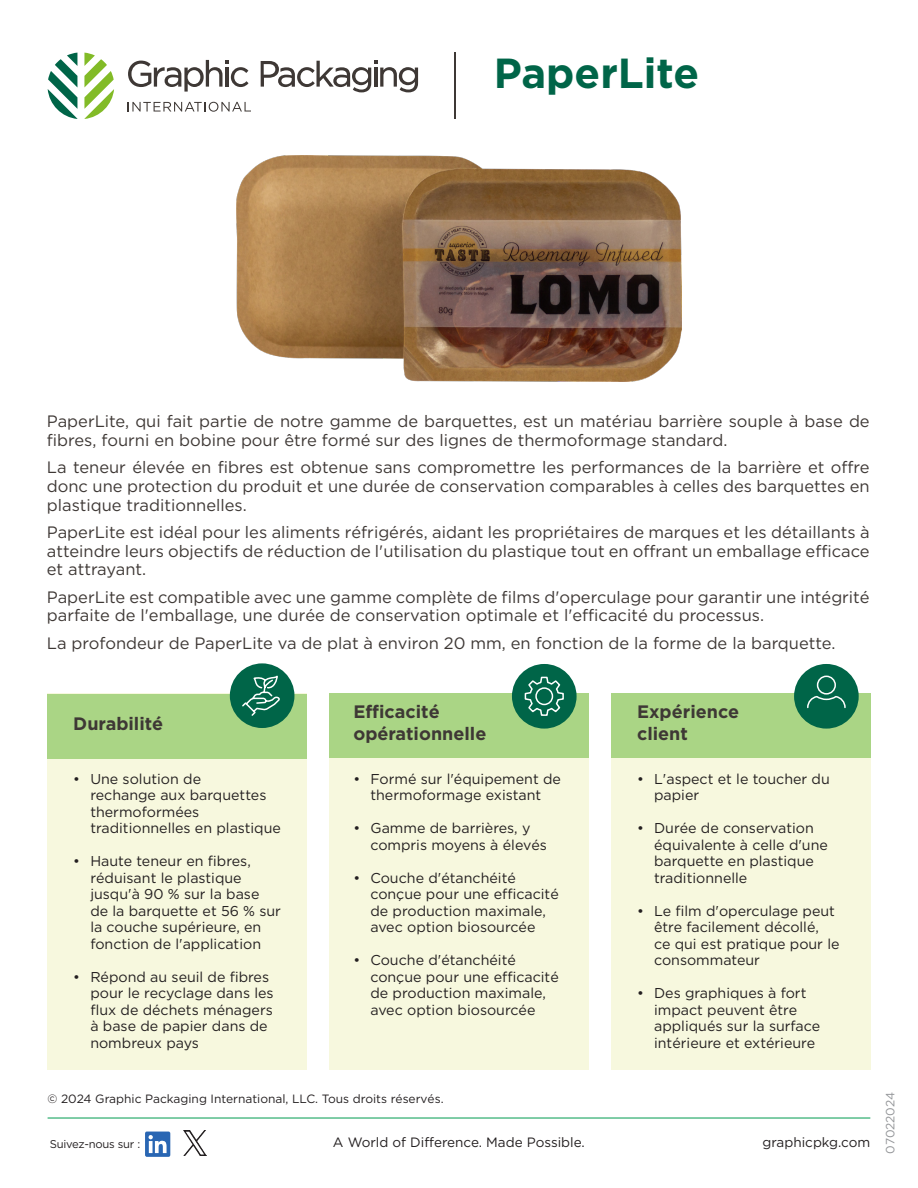
<style>
.page{position:relative;width:918px;height:1188px;background:#fff}
.page>*{position:absolute;margin:0;border:0;box-sizing:border-box;transform-origin:0 0}
.t1{font:700 42px "Gotham HTF";color:#006548}
.t2{font:700 18px/21.6px "Gotham HTF";color:#3e3835}
.t3{font:16.5px/18.8px "Gotham HTF";color:#3e3835}
.t4{font:14.25px/16.5px "Gotham HTF";color:#231f20}
.t5{font:13.5px "Gotham HTF";color:#231f20}
.t6{font:12px "Gotham HTF";color:#231f20}
.t7{font:12px "Gotham HTF";letter-spacing:-.01em;color:#939598}
.t8{font:11.25px "Gotham HTF";letter-spacing:-.02em;color:#231f20}
</style>
<div class="page">
<div style="left:48px;top:694px;width:259px;height:376px;background:#f7f8de"></div>
<div style="left:330px;top:694px;width:259px;height:376px;background:#f7f8de"></div>
<div style="left:611px;top:694px;width:259px;height:376px;background:#f7f8de"></div>
<div style="left:48px;top:694px;width:259px;height:64px;background:#aad585"></div>
<div style="left:330px;top:693px;width:259px;height:64px;background:#aad585"></div>
<div style="left:611px;top:693px;width:259px;height:64px;background:#aad585"></div>
<div style="left:512px;top:664px;width:65px;height:65px;background:#006548;border-radius:50%"></div>
<svg style="left:524px;top:676px;width:40px;height:40px"></svg>
<div style="left:794px;top:664px;width:65px;height:65px;background:#006548;border-radius:50%"></div>
<svg style="left:807px;top:675px;width:39px;height:34px"></svg>
<hr style="left:48px;top:1118px;width:822px;height:1px;background:#009c50">
<svg style="left:48px;top:53px;width:29px;height:66px"></svg>
<svg style="left:84px;top:53px;width:30px;height:66px"></svg>
<svg style="left:128px;top:60px;width:121px;height:32px"></svg>
<svg style="left:128px;top:102px;width:123px;height:10px"></svg>
<svg style="left:261px;top:60px;width:157px;height:32px"></svg>
<hr style="left:454px;top:53px;width:1px;height:66px;background:#3e3835">
<svg style="left:145px;top:1132px;width:25px;height:25px"></svg>
<div style="left:230px;top:663px;width:64px;height:65px;background:#006548;border-radius:50%"></div>
<svg style="left:241px;top:671px;width:39px;height:45px"></svg>
<img style="left:183px;top:1131px;width:23px;height:24px">
<img style="left:236px;top:156px;width:446px;height:225px">
<h1 class="t1" style="left:494px;top:49px;width:207px">PaperLite</h1>
<p class="t3" style="left:47px;top:412px;width:824px">PaperLite, qui fait partie de notre gamme de barquettes, est un matériau barrière souple à base de fibres, fourni en bobine pour être formé sur des lignes de thermoformage standard.</p>
<p class="t3" style="left:47px;top:458px;width:824px;text-align:justify">La teneur élevée en fibres est obtenue sans compromettre les performances de la barrière et offre donc une protection du produit et une durée de conservation comparables à celles des barquettes en plastique traditionnelles.</p>
<p class="t3" style="left:47px;top:522px;width:824px;text-align:justify">PaperLite est idéal pour les aliments réfrigérés, aidant les propriétaires de marques et les détaillants à atteindre leurs objectifs de réduction de l'utilisation du plastique tout en offrant un emballage efficace et attrayant.</p>
<p class="t3" style="left:47px;top:587px;width:824px">PaperLite est compatible avec une gamme complète de films d'operculage pour garantir une intégrité parfaite de l'emballage, une durée de conservation optimale et l'efficacité du processus.</p>
<p class="t3" style="left:47px;top:633px;width:790px">La profondeur de PaperLite va de plat à environ 20 mm, en fonction de la forme de la barquette.</p>
<p class="t2" style="left:73px;top:712px;width:91px">Durabilité</p>
<p class="t2" style="left:353px;top:701px;width:135px">Efficacité opérationnelle</p>
<p class="t4" style="left:90px;top:770px;width:192px;text-indent:-17px">• Une solution de<br>rechange aux barquettes thermoformées traditionnelles en plastique</p>
<p class="t4" style="left:90px;top:853px;width:192px;text-indent:-17px">• Haute teneur en fibres, réduisant le plastique jusqu'à 90 % sur la base<br>de la barquette et 56 % sur la couche supérieure, en fonction de l'application</p>
<p class="t4" style="left:90px;top:968px;width:185px;text-indent:-17px">• Répond au seuil de fibres pour le recyclage dans les flux de déchets ménagers à base de papier dans de nombreux pays</p>
<p class="t4" style="left:353px;top:770px;width:209px;text-align:center">• Formé sur l'équipement de thermoformage existant</p>
<p class="t4" style="left:370px;top:820px;width:178px;text-indent:-17px">• Gamme de barrières, y compris moyens à élevés</p>
<p class="t4" style="left:370px;top:869px;width:190px;text-indent:-17px">• Couche d'étanchéité conçue pour une efficacité de production maximale, avec option biosourcée</p>
<p class="t4" style="left:370px;top:952px;width:190px;text-indent:-17px">• Couche d'étanchéité conçue pour une efficacité de production maximale, avec option biosourcée</p>
<p class="t2" style="left:637px;top:701px;width:104px">Expérience client</p>
<p class="t4" style="left:654px;top:770px;width:177px;text-indent:-17px">• L'aspect et le toucher du papier</p>
<p class="t4" style="left:654px;top:820px;width:175px;text-indent:-17px">• Durée de conservation équivalente à celle d'une barquette en plastique traditionnelle</p>
<p class="t4" style="left:654px;top:902px;width:187px;text-indent:-17px">• Le film d'operculage peut être facilement décollé,<br>ce qui est pratique pour le consommateur</p>
<p class="t4" style="left:654px;top:985px;width:168px;text-indent:-17px">• Des graphiques à fort impact peuvent être appliqués sur la surface intérieure et extérieure</p>
<p class="t6" style="left:48px;top:1092px;width:398px">© 2024 Graphic Packaging International, LLC. Tous droits réservés.</p>
<p class="t8" style="left:50px;top:1138px;width:92px">Suivez-nous sur :</p>
<p class="t5" style="left:333px;top:1135px;width:253px">A World of Difference. Made Possible.</p>
<p class="t5" style="left:763px;top:1135px;width:109px">graphicpkg.com</p>
<p class="t7" style="left:884px;top:1154px;width:63px;rotate:-90deg">07022024</p>
</div>
